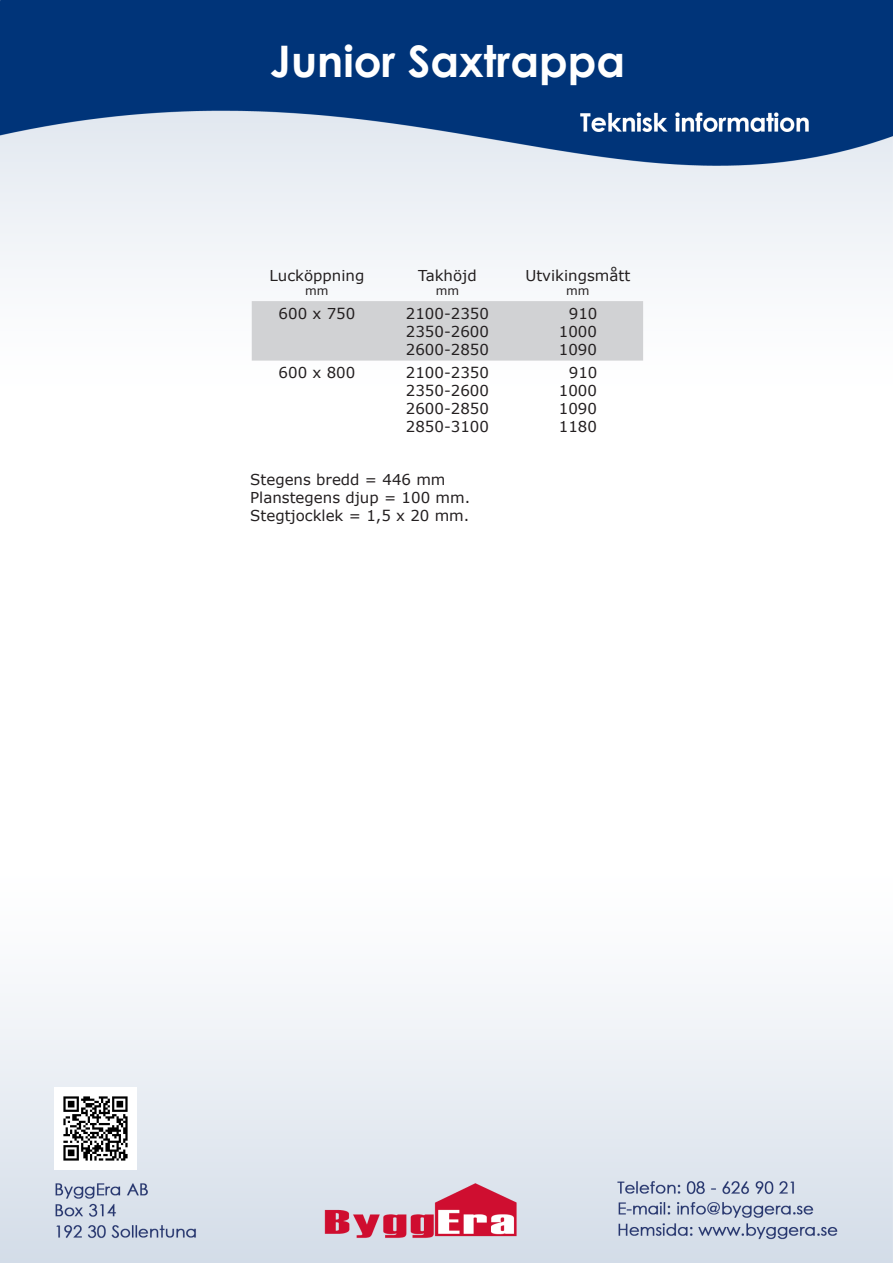
<style>
.page{position:relative;width:893px;height:1263px;background:#fff}
.page>*{position:absolute;margin:0;border:0;box-sizing:border-box;transform-origin:0 0}
.t1{font:700 43.5px "Century Gothic";color:#fff}
.t2{font:15px/18px "Verdana";color:#231f20;text-align:justify}
.t3{font:12px "Verdana";color:#231f20}
</style>
<div class="page">
<img style="left:1px;top:0;width:892px;height:1262px">
<div style="left:252px;top:301px;width:391px;height:60px;background:#d1d2d4"></div>
<img style="left:54px;top:1087px;width:82px;height:82px">
<p class="t1" style="left:270px;top:34px;width:356px">Junior Saxtrappa</p>
<p class="t2" style="left:270px;top:266px;width:96px">Lucköppning</p>
<p class="t3" style="left:305px;top:282px;width:25px">mm</p>
<p class="t2" style="left:418px;top:266px;width:60px">Takhöjd</p>
<p class="t3" style="left:436px;top:282px;width:25px">mm</p>
<p class="t2" style="left:525px;top:266px;width:106px">Utvikingsmått</p>
<p class="t3" style="left:566px;top:282px;width:25px">mm</p>
<p class="t2" style="left:279px;top:304px;width:78px">600 x 750</p>
<p class="t2" style="left:406px;top:304px;width:85px">2100-2350<br>2350-2600<br>2600-2850</p>
<p class="t2" style="left:569px;top:304px;width:30px">910</p>
<p class="t2" style="left:559px;top:322px;width:40px">1000</p>
<p class="t2" style="left:559px;top:340px;width:40px">1090</p>
<p class="t2" style="left:279px;top:363px;width:78px">600 x 800</p>
<p class="t2" style="left:406px;top:363px;width:85px">2100-2350</p>
<p class="t2" style="left:406px;top:381px;width:85px">2350-2600</p>
<p class="t2" style="left:406px;top:399px;width:85px">2600-2850</p>
<p class="t2" style="left:406px;top:417px;width:85px">2850-3100</p>
<p class="t2" style="left:250px;top:471px;width:197px">Stegens bredd = 446 mm</p>
<p class="t2" style="left:250px;top:489px;width:221px">Planstegens djup = 100 mm.</p>
<p class="t2" style="left:250px;top:507px;width:221px">Stegtjocklek = 1,5 x 20 mm.</p>
<p class="t2" style="left:569px;top:363px;width:30px">910</p>
<p class="t2" style="left:559px;top:381px;width:40px">1000</p>
<p class="t2" style="left:559px;top:399px;width:40px">1090</p>
<p class="t2" style="left:559px;top:417px;width:40px">1180</p>
</div>
